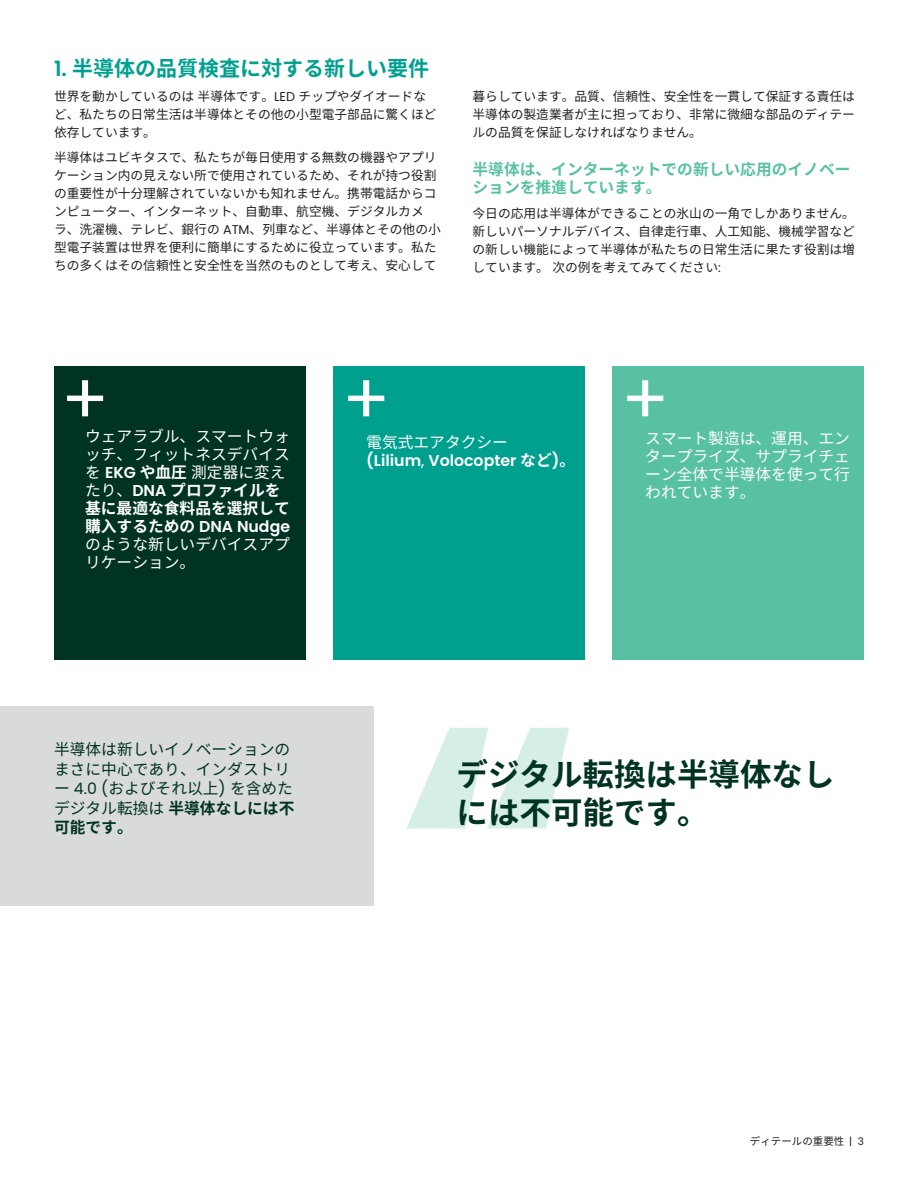
<style>
.page{position:relative;width:918px;height:1188px;background:#fff}
.page>*{position:absolute;margin:0;border:0;box-sizing:border-box;transform-origin:0 0}
.t1{font:700 31.5px/37.8px "Noto Sans CJ Ksc";color:#003323}
.t2{font:700 21px "Noto Sans CJ Ksc";color:#00a08f}
.t3{font:15.75px/18px "Noto Sans CJ Ksc";color:#fff}
.t4{font:15.75px/19.5px "Noto Sans CJ Ksc";color:#003323}
.t5{font:600 15.75px "Poppins";color:#fff}
.t6{font:700 15.75px/18px "Noto Sans CJ Ksc";color:#59c1a3}
.t7{font:12.75px/18px "Noto Sans CJ Ksc";color:#231f20}
.t8{font:10.5px "Noto Sans CJ Ksc";color:#231f20}
.s1{font-family:"Poppins";font-weight:600}
.s2{font-family:"Poppins"}
.s3{font-weight:700}
.s4{font-family:"Noto Sans CJ Ksc";font-weight:700}
.s5{font-weight:400}
</style>
<div class="page">
<div style="left:0;top:706px;width:374px;height:200px;background:#d9dadc"></div>
<svg style="left:406px;top:728px;width:163px;height:101px"></svg>
<div style="left:54px;top:367px;width:252px;height:293px;background:#003323"></div>
<div style="left:333px;top:367px;width:252px;height:293px;background:#00a08f"></div>
<div style="left:612px;top:367px;width:252px;height:293px;background:#59c1a3"></div>
<svg style="left:67px;top:380px;width:36px;height:36px"></svg>
<svg style="left:348px;top:380px;width:36px;height:36px"></svg>
<svg style="left:627px;top:380px;width:36px;height:36px"></svg>
<h2 class="t2" style="left:54px;top:57px;width:377px"><span class="s1">1.</span> 半導体の品質検査に対する新しい要件</h2>
<p class="t7" style="left:54px;top:87px;width:384px">世界を動かしているのは半導体です。<span class="s2">LED</span> チップやダイオードなど、私たちの日常生活は半導体とその他の小型電子部品に驚くほど依存しています。</p>
<p class="t7" style="left:54px;top:148px;width:388px">半導体はユビキタスで、私たちが毎日使用する無数の機器やアプリケーション内の見えない所で使用されているため、それが持つ役割の重要性が十分理解されていないかも知れません。携帯電話からコンピューター、インターネット、自動車、航空機、デジタルカメ<br>ラ、洗濯機、テレビ、銀行の <span class="s2">ATM</span>、列車など、半導体とその他の小型電子装置は世界を便利に簡単にするために役立っています。私たちの多くはその信頼性と安全性を当然のものとして考え、安心して</p>
<p class="t7" style="left:473px;top:87px;width:384px;text-align:justify">暮らしています。品質、信頼性、安全性を一貫して保証する責任は半導体の製造業者が主に担っており、非常に微細な部品のディテールの品質を保証しなければなりません。</p>
<p class="t6" style="left:472px;top:161px;width:379px">半導体は、インターネットでの新しい応用のイノベーションを推進しています。</p>
<p class="t7" style="left:472px;top:204px;width:384px;text-align:justify">今日の応用は半導体ができることの氷山の一角でしかありません。新しいパーソナルデバイス、自律走行車、人工知能、機械学習などの新しい機能によって半導体が私たちの日常生活に果たす役割は増しています。次の例を考えてみてください<span class="s2">:</span></p>
<p class="t3" style="left:85px;top:428px;width:206px">ウェアラブル、スマートウォッチ、フィットネスデバイスを <span class="s1">EKG</span> <span class="s3">や血圧</span>測定器に変えたり、<span class="s1">DNA</span> <span class="s3">プロファイルを基に最適な食料品を選択して</span></p>
<p class="t5" style="left:85px;top:518px;width:206px"><span class="s4">購入するための</span> DNA Nudge</p>
<p class="t3" style="left:85px;top:536px;width:206px">のような新しいデバイスアプリケーション。</p>
<p class="t4" style="left:54px;top:740px;width:242px">半導体は新しいイノベーションのまさに中心であり、インダストリー <span class="s2">4.0 (</span>およびそれ以上<span class="s2">)</span> を含めたデジタル転換は<span class="s3">半導体なしには不可能です。</span></p>
<p class="t3" style="left:366px;top:433px;width:143px">電気式エアタクシー</p>
<p class="t5" style="left:366px;top:451px;width:210px">(Lilium<span class="s5">,</span> Volocopter <span class="s4">など</span>)<span class="s4">。</span></p>
<p class="t3" style="left:645px;top:429px;width:206px;text-align:justify">スマート製造は、運用、エンタープライズ、サプライチェーン全体で半導体を使って行われています。</p>
<h1 class="t1" style="left:457px;top:757px;width:380px">デジタル転換は半導体なしには不可能です。</h1>
<p class="t8" style="left:750px;top:1135px;width:116px">ディテールの重要性 <span class="s2">| 3</span></p>
</div>
